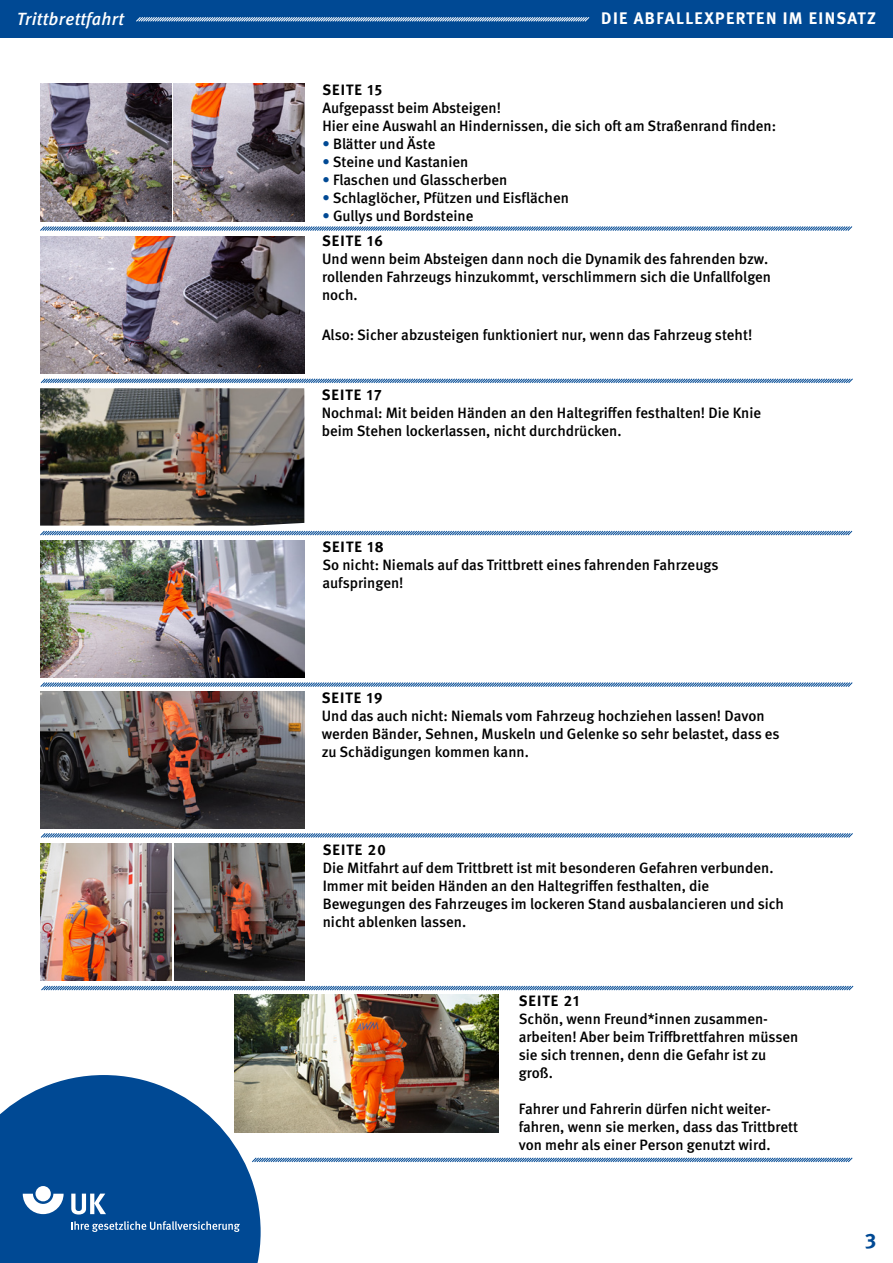
<style>
.page{position:relative;width:893px;height:1263px;background:#fff}
.page>*{position:absolute;margin:0;border:0;box-sizing:border-box;transform-origin:0 0}
.t1{font:700 21px "DGUV Meta";color:#004994}
.t2{font:italic 500 17.7px "DGUV Meta";letter-spacing:.025em;color:#fff}
.t3{font:700 16.8px "DGUV Meta";letter-spacing:.085em;color:#fff}
.t4{font:500 15px/18px "DGUV Meta";color:#000}
.t5{font:700 15px "DGUV Meta";letter-spacing:.075em;color:#000}
.s1{color:#004994}
</style>
<div class="page">
<svg style="left:0;top:1075px;width:261px;height:188px;background:#1d5da0"></svg>
<svg style="left:23px;top:1194px;width:41px;height:20px"></svg>
<div style="left:36px;top:1186px;width:15px;height:15px;background:#fff;border-radius:50%"></div>
<svg style="left:71px;top:1193px;width:35px;height:21px"></svg>
<svg style="left:71px;top:1221px;width:169px;height:11px;background:#457ab0"></svg>
<div style="left:0;top:0;width:893px;height:38px;background:#004994"></div>
<svg style="left:136px;top:17px;width:454px;height:5px;background:#7ba0c7"></svg>
<img style="left:40px;top:540px;width:264px;height:138px">
<svg style="left:40px;top:682px;width:813px;height:5px;background:#82a5ca"></svg>
<svg style="left:40px;top:833px;width:813px;height:5px;background:#82a5ca"></svg>
<img style="left:40px;top:691px;width:264px;height:138px">
<img style="left:40px;top:388px;width:264px;height:138px">
<svg style="left:40px;top:226px;width:813px;height:5px;background:#82a5ca"></svg>
<svg style="left:40px;top:378px;width:813px;height:5px;background:#83a6ca"></svg>
<img style="left:41px;top:236px;width:263px;height:137px">
<img style="left:41px;top:84px;width:130px;height:137px">
<img style="left:174px;top:84px;width:130px;height:137px">
<svg style="left:40px;top:530px;width:813px;height:6px"></svg>
<img style="left:41px;top:843px;width:130px;height:138px">
<img style="left:174px;top:843px;width:131px;height:138px">
<svg style="left:41px;top:985px;width:813px;height:6px"></svg>
<svg style="left:251px;top:1156px;width:602px;height:7px"></svg>
<img style="left:235px;top:995px;width:264px;height:137px">
<p class="t2" style="left:17px;top:8px;width:109px">Trittbrettfahrt</p>
<p class="t3" style="left:601px;top:8px;width:276px">DIE ABFALLEXPERTEN IM EINSATZ</p>
<p class="t5" style="left:322px;top:81px;width:61px">SEITE 15</p>
<p class="t4" style="left:322px;top:99px;width:455px">Aufgepasst beim Absteigen!<br>Hier eine Auswahl an Hindernissen, die sich oft am Straßenrand finden:</p>
<p class="t4" style="left:322px;top:135px;width:114px"><span class="s1">•</span> Blätter und Äste</p>
<p class="t4" style="left:322px;top:153px;width:147px"><span class="s1">•</span> Steine und Kastanien</p>
<p class="t4" style="left:322px;top:171px;width:187px"><span class="s1">•</span> Flaschen und Glasscherben</p>
<p class="t4" style="left:322px;top:189px;width:248px"><span class="s1">•</span> Schlaglöcher, Pfützen und Eisflächen</p>
<p class="t4" style="left:322px;top:207px;width:152px"><span class="s1">•</span> Gullys und Bordsteine</p>
<p class="t5" style="left:322px;top:232px;width:62px">SEITE 16</p>
<p class="t4" style="left:322px;top:250px;width:450px">Und wenn beim Absteigen dann noch die Dynamik des fahrenden bzw. rollenden Fahrzeugs hinzukommt, verschlimmern sich die Unfallfolgen noch.</p>
<p class="t4" style="left:322px;top:326px;width:432px">Also: Sicher abzusteigen funktioniert nur, wenn das Fahrzeug steht!</p>
<p class="t5" style="left:322px;top:385px;width:61px">SEITE 17</p>
<p class="t4" style="left:322px;top:404px;width:441px">Nochmal: Mit beiden Händen an den Haltegriffen festhalten! Die Knie beim Stehen lockerlassen, nicht durchdrücken.</p>
<p class="t5" style="left:322px;top:538px;width:63px">SEITE 18</p>
<p class="t4" style="left:322px;top:556px;width:398px">So nicht: Niemals auf das Trittbrett eines fahrenden Fahrzeugs aufspringen!</p>
<p class="t5" style="left:322px;top:688px;width:62px">SEITE 19</p>
<p class="t4" style="left:322px;top:707px;width:459px">Und das auch nicht: Niemals vom Fahrzeug hochziehen lassen! Davon werden Bänder, Sehnen, Muskeln und Gelenke so sehr belastet, dass es zu Schädigungen kommen kann.</p>
<p class="t5" style="left:323px;top:841px;width:64px">SEITE 20</p>
<p class="t4" style="left:323px;top:859px;width:463px">Die Mitfahrt auf dem Trittbrett ist mit besonderen Gefahren verbunden.<br>Immer mit beiden Händen an den Haltegriffen festhalten, die Bewegungen des Fahrzeuges im lockeren Stand ausbalancieren und sich nicht ablenken lassen.</p>
<p class="t5" style="left:519px;top:992px;width:62px">SEITE 21</p>
<p class="t4" style="left:519px;top:1010px;width:281px">Schön, wenn Freund*innen zusammen&shy;arbeiten! Aber beim Triffbrettfahren müssen sie sich trennen, denn die Gefahr ist zu groß.</p>
<p class="t4" style="left:519px;top:1100px;width:281px">Fahrer und Fahrerin dürfen nicht weiter&shy;fahren, wenn sie merken, dass das Trittbrett von mehr als einer Person genutzt wird.</p>
<h1 class="t1" style="left:865px;top:1228px;width:13px">3</h1>
</div>
